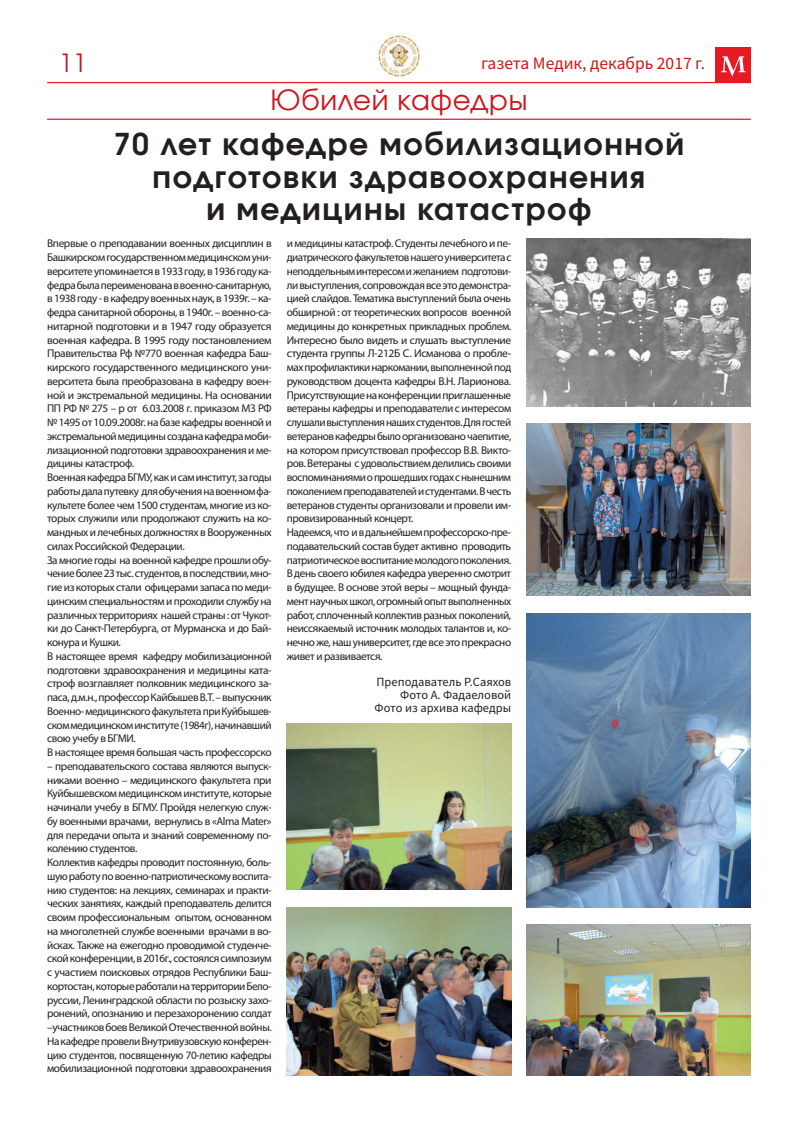
<style>
.page{position:relative;width:798px;height:1134px;background:#fff}
.page>*{position:absolute;margin:0;border:0;box-sizing:border-box;transform-origin:0 0}
.t1{font:700 30px/32.5px "Evolventa";letter-spacing:.05em;color:#231f20;text-align:center}
.t2{font:27.5px "Evolventa";letter-spacing:.025em;color:#cd151d}
.t3{font:25px "Evolventa";color:#cd151d}
.t4{font:17.5px "Source Sans Pro";color:#cd151d}
.t5{font:12.5px/13.1px "Source Sans Pro";color:#231f20;text-align:right}
.t6{font:11.25px/13.8px "Myriad Pro";letter-spacing:-.035em;color:#231f20}
</style>
<div class="page">
<div style="left:715px;top:47px;width:35px;height:36px;background:#e51a23"></div>
<svg style="left:721px;top:56px;width:24px;height:21px"></svg>
<hr style="left:47px;top:82px;width:703px;height:1px;background:#e51a23">
<hr style="left:47px;top:119px;width:703px;height:1px;background:#e51a23">
<img style="left:526px;top:238px;width:224px;height:169px">
<img style="left:286px;top:723px;width:225px;height:166px">
<img style="left:286px;top:907px;width:225px;height:169px">
<img style="left:526px;top:423px;width:224px;height:173px">
<img style="left:526px;top:613px;width:224px;height:294px">
<img style="left:526px;top:925px;width:224px;height:151px">
<img style="left:377px;top:35px;width:43px;height:42px;border-radius:21px">
<h3 class="t3" style="left:59px;top:48px;width:29px">11</h3>
<h3 class="t4" style="left:481px;top:52px;width:225px">газета Медик, декабрь 2017 г.</h3>
<h2 class="t2" style="left:270px;top:83px;width:258px">Юбилей кафедры</h2>
<h1 class="t1" style="left:114px;top:128px;width:571px">70 лет кафедре мобилизационной подготовки здравоохранения<br>и медицины катастроф</h1>
<p class="t6" style="left:47px;top:236px;width:226px">Впервые о преподавании военных дисциплин в Башкирском государственном медицинском уни&shy;верситете упоминается в 1933 году, в 1936 году ка&shy;федра была переименована в военно-санитарную, в 1938 году - в кафедру военных наук, в 1939г. – ка&shy;федра санитарной обороны, в 1940г. – военно-са&shy;нитарной подготовки и в 1947 году образуется военная кафедра. В 1995 году постановлением Правительства Рф №770 военная кафедра Баш&shy;кирского государственного медицинского уни&shy;верситета была преобразована в кафедру воен&shy;ной и экстремальной медицины. На основании ПП РФ № 275 – р от 6.03.2008 г. приказом МЗ РФ № 1495 от 10.09.2008г. на базе кафедры военной и экстремальной медицины создана кафедра моби&shy;лизационной подготовки здравоохранения и ме&shy;дицины катастроф.<br>Военная кафедра БГМУ, как и сам институт, за годы работы дала путевку для обучения на военном фа&shy;культете более чем 1500 студентам, многие из ко&shy;торых служили или продолжают служить на ко&shy;мандных и лечебных должностях в Вооруженных силах Российской Федерации.<br>За многие годы на военной кафедре прошли обу&shy;чение более 23 тыс. студентов, в последствии, мно&shy;гие из которых стали офицерами запаса по меди&shy;цинским специальностям и проходили службу на различных территориях нашей страны : от Чукот&shy;ки до Санкт-Петербурга, от Мурманска и до Бай&shy;конура и Кушки.<br>В настоящее время кафедру мобилизационной подготовки здравоохранения и медицины ката&shy;строф возглавляет полковник медицинского за&shy;паса, д.м.н., профессор Кайбышев В.Т. – выпускник Военно- медицинского факультета при Куйбышев&shy;ском медицинском институте (1984г), начинавший свою учебу в БГМИ.<br>В настоящее время большая часть профессорско</p>
<p class="t6" style="left:47px;top:759px;width:226px">– преподавательского состава являются выпуск&shy;никами военно – медицинского факультета при Куйбышевском медицинском институте, которые начинали учебу в БГМУ. Пройдя нелегкую служ&shy;бу военными врачами, вернулись в «Alma Mater» для передачи опыта и знаний современному по&shy;колению студентов.<br>Коллектив кафедры проводит постоянную, боль&shy;шую работу по военно-патриотическому воспита&shy;нию студентов: на лекциях, семинарах и практи&shy;ческих занятиях, каждый преподаватель делится своим профессиональным опытом, основанном на многолетней службе военными врачами в во&shy;йсках. Также на ежегодно проводимой студенче&shy;ской конференции, в 2016г., состоялся симпозиум с участием поисковых отрядов Республики Баш&shy;кортостан, которые работали на территории Бело&shy;руссии, Ленинградской области по розыску захо&shy;ронений, опознанию и перезахоронению солдат –участников боев Великой Отечественной войны.<br>На кафедре провели Внутривузовскую конферен&shy;цию студентов, посвященную 70-летию кафедры мобилизационной подготовки здравоохранения</p>
<p class="t6" style="left:286px;top:236px;width:226px">и медицины катастроф. Студенты лечебного и пе&shy;диатрического факультетов нашего университета с неподдельным интересом и желанием подготови&shy;ли выступления, сопровождая все это демонстра&shy;цией слайдов. Тематика выступлений была очень обширной : от теоретических вопросов военной медицины до конкретных прикладных проблем.<br>Интересно было видеть и слушать выступление студента группы Л-212Б С. Исманова о пробле&shy;мах профилактики наркомании, выполненной под руководством доцента кафедры В.Н. Ларионова.<br>Присутствующие на конференции приглашенные ветераны кафедры и преподаватели с интересом слушали выступления наших студентов. Для гостей ветеранов кафедры было организовано чаепитие, на котором присутствовал профессор В.В. Викто&shy;ров. Ветераны с удовольствием делились своими воспоминаниями о прошедших годах с нынешним поколением преподавателей и студентами. В честь ветеранов студенты организовали и провели им&shy;провизированный концерт.<br>Надеемся, что и в дальнейшем профессорско-пре&shy;подавательский состав будет активно проводить патриотическое воспитание молодого поколения.<br>В день своего юбилея кафедра уверенно смотрит в будущее. В основе этой веры – мощный фунда&shy;мент научных школ, огромный опыт выполненных работ, сплоченный коллектив разных поколений, неиссякаемый источник молодых талантов и, ко&shy;нечно же, наш университет, где все это прекрасно живет и развивается.</p>
<p class="t5" style="left:374px;top:675px;width:138px">Преподаватель Р.Саяхов<br>Фото А. Фадаеловой<br>Фото из архива кафедры</p>
</div>
